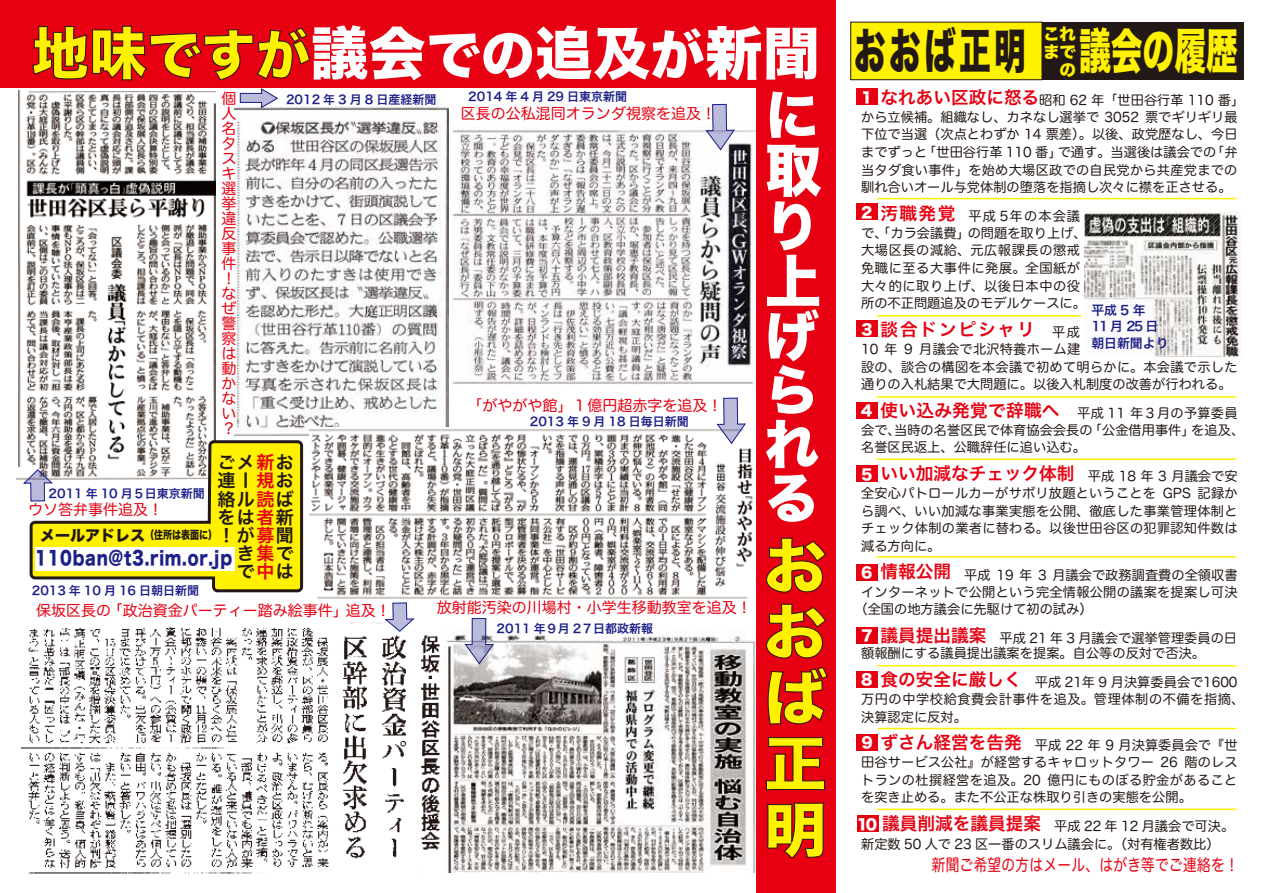
<style>
.page{position:relative;width:1263px;height:893px;background:#fff}
.page>*{position:absolute;margin:0;border:0;box-sizing:border-box;transform-origin:0 0}
.t1{font:60px/66px "Hira Kaku Std W8";color:#fff100;text-align:justify;scale:1.05 1}
.t2{font:57px "Hira Kaku Std W8";letter-spacing:.01em;color:#fff}
.t3{font:54px/53.8px "Hira Kaku Std W8";color:#fff;text-align:justify}
.t4{font:48.3px "Hira Kaku Std W8";letter-spacing:.05em;color:#221815;scale:.66 1}
.t5{font:18.75px "Hira Kaku Std W8";letter-spacing:.05em;color:#1d2088;scale:.81 1}
.t6{font:18px/18.1px "Hira Kaku Pro W6";color:#221815}
.t7{font:18px "Hira Kaku Pro W6";color:#e60012}
.t8{font:17.7px "Hira Kaku Pro W6";letter-spacing:.105em;color:#e60012}
.t9{font:16.5px "Hira Maru Pro W4";letter-spacing:.025em;color:#e60012;scale:.82 1}
.t10{font:16.5px/18px "Hira Kaku Std W8";color:#fff100;text-align:justify}
.t11{font:15px/15px "Hira Maru Pro W4";color:#e60012}
.t12{font:14.7px "Hira Kaku Std W8";color:#fff}
.t13{font:13.2px/17.4px "Hira Maru Pro W4";color:#221815}
.t14{font:13.2px/17.5px "Hira Maru Pro W4";letter-spacing:.045em;color:#221815}
.t15{font:13.2px/17.2px "Hira Maru Pro W4";letter-spacing:.04em;color:#221815}
.t16{font:12.9px/16.5px "Hira Kaku Pro W6";color:#1d2088}
.t17{font:12px "Hira Kaku Pro W6";color:#1d2088}
.t18{font:11.25px "Hira Kaku Std W8";color:#221815;scale:.8 1}
.s1{color:#fff100}
.s2{font-size:54px;color:#fff100}
.s3{font-size:54px}
.s4{color:#e60012}
.s5{color:#221815}
.s6{font-size:15px}
.s7{font-family:"Hira Kaku Pro W6";font-size:17.7px;color:#e60012}
.s8{font-family:"Hira Maru Pro W4";font-size:13.2px;color:#221815}
</style>
<div class="page">
<div style="left:850px;top:22px;width:192px;height:58px;background:#fff100;border:1px solid #221815"></div>
<div style="left:1042px;top:22px;width:201px;height:58px;background:#221815"></div>
<img style="left:1085px;top:212px;width:155px;height:144px">
<div style="left:856px;top:89px;width:21px;height:16px;background:#e60012"></div>
<div style="left:856px;top:203px;width:21px;height:17px;background:#e60012"></div>
<div style="left:856px;top:320px;width:21px;height:17px;background:#e60012"></div>
<div style="left:856px;top:402px;width:21px;height:17px;background:#e60012"></div>
<div style="left:857px;top:465px;width:21px;height:17px;background:#e60012"></div>
<div style="left:856px;top:564px;width:21px;height:17px;background:#e60012"></div>
<div style="left:857px;top:627px;width:21px;height:17px;background:#e60012"></div>
<div style="left:856px;top:671px;width:21px;height:17px;background:#e60012"></div>
<div style="left:857px;top:734px;width:21px;height:17px;background:#e60012"></div>
<div style="left:857px;top:815px;width:21px;height:17px;background:#e60012"></div>
<hr style="left:877px;top:198px;width:359px;height:1px;background:#fff100">
<hr style="left:877px;top:315px;width:204px;height:2px;background:#fff100">
<hr style="left:877px;top:396px;width:359px;height:2px;background:#fff100">
<hr style="left:877px;top:458px;width:359px;height:2px;background:#fff100">
<hr style="left:877px;top:556px;width:359px;height:2px;background:#fff100">
<hr style="left:877px;top:665px;width:359px;height:1px;background:#fff100">
<hr style="left:877px;top:728px;width:359px;height:1px;background:#fff100">
<hr style="left:877px;top:809px;width:359px;height:1px;background:#fff100">
<img style="left:452px;top:126px;width:305px;height:258px">
<img style="left:235px;top:93px;width:214px;height:343px">
<img style="left:310px;top:428px;width:443px;height:171px">
<img style="left:22px;top:619px;width:418px;height:255px">
<img style="left:446px;top:629px;width:311px;height:244px">
<img style="left:17px;top:90px;width:199px;height:390px">
<div style="left:0;top:0;width:836px;height:88px;background:#e60012"></div>
<div style="left:757px;top:84px;width:79px;height:809px;background:#e60012"></div>
<svg style="left:766px;top:538px;width:60px;height:54px"></svg>
<svg style="left:766px;top:604px;width:60px;height:54px"></svg>
<svg style="left:768px;top:667px;width:59px;height:57px"></svg>
<svg style="left:766px;top:737px;width:59px;height:53px"></svg>
<svg style="left:767px;top:802px;width:57px;height:57px"></svg>
<svg style="left:33px;top:26px;width:277px;height:54px"></svg>
<svg style="left:385px;top:602px;width:30px;height:30px"></svg>
<svg style="left:705px;top:104px;width:30px;height:47px"></svg>
<svg style="left:464px;top:618px;width:30px;height:47px"></svg>
<svg style="left:716px;top:397px;width:30px;height:48px"></svg>
<svg style="left:240px;top:88px;width:39px;height:20px"></svg>
<svg style="left:22px;top:439px;width:282px;height:154px"></svg>
<div style="left:35px;top:548px;width:200px;height:23px;background:#fff"></div>
<h2 class="t2" style="left:32px;top:22px;width:789px"><span class="s1">地味</span><span class="s2">ですが</span>議会<span class="s3">での</span>追及<span class="s3">が</span>新聞</h2>
<p class="t11" style="left:221px;top:90px;width:16px">個人名タスキ選挙違反事件！なぜ警察は動かない？</p>
<p class="t17" style="left:286px;top:88px;width:152px">2012 年 3 月 8 日産経新聞</p>
<p class="t17" style="left:468px;top:86px;width:160px">2014 年 4 月 29 日東京新聞</p>
<p class="t11" style="left:461px;top:105px;width:256px">区長の公私混同オランダ視察を追及！</p>
<p class="t11" style="left:467px;top:397px;width:256px">「がやがや館」１億円超赤字を追及！</p>
<p class="t17" style="left:530px;top:410px;width:160px">2013 年 9 月 18 日毎日新聞</p>
<h3 class="t6" style="left:217px;top:453px;width:78px">ごメ<span class="s4">新</span>お連ー<br>絡ル<span class="s4">読</span>ばをは<span class="s4">者</span>新！</h3>
<h3 class="t7" style="left:256px;top:464px;width:38px">規<span class="s5">お</span></h3>
<p class="t17" style="left:49px;top:482px;width:158px">2011 年 10 月５日東京新聞</p>
<p class="t11" style="left:28px;top:501px;width:137px">ウソ答弁事件追及！</p>
<h3 class="t6" style="left:237px;top:525px;width:58px;text-align:justify">が<span class="s4">募</span>聞き<span class="s4">集</span>でで<span class="s4">中</span>は</h3>
<p class="t18" style="left:40px;top:529px;width:223px"><span class="s6">メールアドレス</span>（住所は表面に）</p>
<h3 class="t5" style="left:35px;top:548px;width:245px">110ban@t3.rim.or.jp</h3>
<p class="t17" style="left:32px;top:579px;width:169px">2013 年 10 月 16 日朝日新聞</p>
<p class="t11" style="left:36px;top:602px;width:356px">保坂区長の「政治資金パーティー踏み絵事件」追及！</p>
<p class="t11" style="left:437px;top:599px;width:316px">放射能汚染の川場村・小学生移動教室を追及！</p>
<p class="t17" style="left:497px;top:618px;width:158px">2011 年９月 2７日都政新報</p>
<h3 class="t3" style="left:765px;top:90px;width:52px">に</h3>
<h2 class="t2" style="left:764px;top:139px;width:58px">取</h2>
<h3 class="t3" style="left:765px;top:200px;width:47px">り</h3>
<h2 class="t2" style="left:764px;top:249px;width:56px">上</h2>
<h3 class="t3" style="left:765px;top:311px;width:55px">げられる</h3>
<h1 class="t1" style="left:764px;top:534px;width:61px">おおば正明</h1>
<p class="t10" style="left:1043px;top:25px;width:34px">これまで　の</p>
<h3 class="t4" style="left:854px;top:24px;width:583px">おおば正明 <span class="s1">議会の履歴</span></h3>
<p class="t13" style="left:861px;top:90px;width:385px;text-indent:19px"><span class="s7">なれあい区政に怒る</span>昭和 62 年「世田谷行革 110 番」から立候補。組織なし、カネなし選挙で 3052 票でギリギリ最下位で当選（次点とわずか 14 票差）。以後、政党歴なし、今日までずっと「世田谷行革 110 番」で通す。当選後は議会での「弁当タダ食い事件」を始め大場区政での自民党から共産党までの馴れ合いオール与党体制の堕落を指摘し次々に襟を正させる。</p>
<p class="t14" style="left:861px;top:206px;width:227px;text-indent:19px"><span class="s7">汚職発覚</span>　平成 5年の本会議で、「カラ会議費」の問題を取り上げ、大場区長の減給、元広報課長の懲戒免職に至る大事件に発展。全国紙が大々的に取り上げ、以後日本中の役所の不正問題追及のモデルケースに。</p>
<h3 class="t8" style="left:880px;top:313px;width:201px">談合ドンピシャリ <span class="s8">平成</span></h3>
<p class="t13" style="left:861px;top:339px;width:378px">10 年 9 月議会で北沢特養ホーム建<br>設の、談合の構図を本会議で初めて明らかに。本会議で示した通りの入札結果で大問題に。以後入札制度の改善が行われる。</p>
<p class="t13" style="left:861px;top:403px;width:385px;text-indent:19px"><span class="s7">使い込み発覚で辞職へ</span> 平成 11 年３月の予算委員会で、当時の名誉区民で体育協会会長の「公金借用事件」を追及、名誉区民返上、公職辞任に追い込む。</p>
<p class="t13" style="left:861px;top:467px;width:378px;text-align:justify;text-indent:19px"><span class="s7">いい加減なチェック体制</span>　平成 18 年 3 月議会で安全安心パトロールカーがサボリ放題ということを GPS 記録から調べ、いい加減な事業実態を公開、徹底した事業管理体制とチェック体制の業者に替わる。以後世田谷区の犯罪認知件数は減る方向に。</p>
<p class="t13" style="left:880px;top:565px;width:359px"><span class="s7">情報公開</span>　平成 19 年 3 月議会で政務調査費の全領収書</p>
<p class="t13" style="left:861px;top:582px;width:378px">インターネットで公開という完全情報公開の議案を提案し可決</p>
<p class="t13" style="left:854px;top:600px;width:240px">（全国の地方議会に先駆けて初の試み）</p>
<p class="t13" style="left:861px;top:629px;width:378px;line-height:15.5px;text-indent:19px"><span class="s7">議員提出議案</span>　平成 21 年 3 月議会で選挙管理委員の日額報酬にする議員提出議案を提案。自公等の反対で否決。</p>
<p class="t15" style="left:861px;top:673px;width:385px;text-indent:19px"><span class="s7">食の安全に厳しく</span>　平成 21年 9 月決算委員会で1600万円の中学校給食費会計事件を追及。管理体制の不備を指摘、決算認定に反対。</p>
<p class="t13" style="left:861px;top:736px;width:378px;text-align:justify;text-indent:19px"><span class="s7">ずさん経営を告発</span>　平成 22 年 9 月決算委員会で『世田谷サービス公社』が経営するキャロットタワー 26 階のレストランの杜撰経営を追及。20 億円にものぼる貯金があることを突き止める。また不公正な株取り引きの実態を公開。</p>
<p class="t13" style="left:861px;top:816px;width:375px;line-height:18.5px;text-indent:21px"><span class="s7">議員削減を議員提案</span>　平成 22 年 12 月議会で可決。新定数 50 人で 23 区一番のスリム議会に。（対有権者数比）</p>
<p class="t12" style="left:859px;top:89px;width:16px">１</p>
<p class="t12" style="left:859px;top:204px;width:16px">２</p>
<p class="t16" style="left:1091px;top:301px;width:79px">平成5年<br>11月25日朝日新聞より</p>
<p class="t12" style="left:859px;top:321px;width:16px">３</p>
<p class="t12" style="left:859px;top:403px;width:16px">４</p>
<p class="t12" style="left:860px;top:466px;width:16px">５</p>
<p class="t12" style="left:859px;top:565px;width:16px">６</p>
<p class="t12" style="left:859px;top:627px;width:16px">７</p>
<p class="t12" style="left:859px;top:672px;width:16px">８</p>
<p class="t12" style="left:860px;top:734px;width:16px">９</p>
<p class="t12" style="left:857px;top:816px;width:22px">10</p>
<p class="t9" style="left:932px;top:850px;width:376px">新聞ご希望の方はメール、はがき等でご連絡を！</p>
</div>
